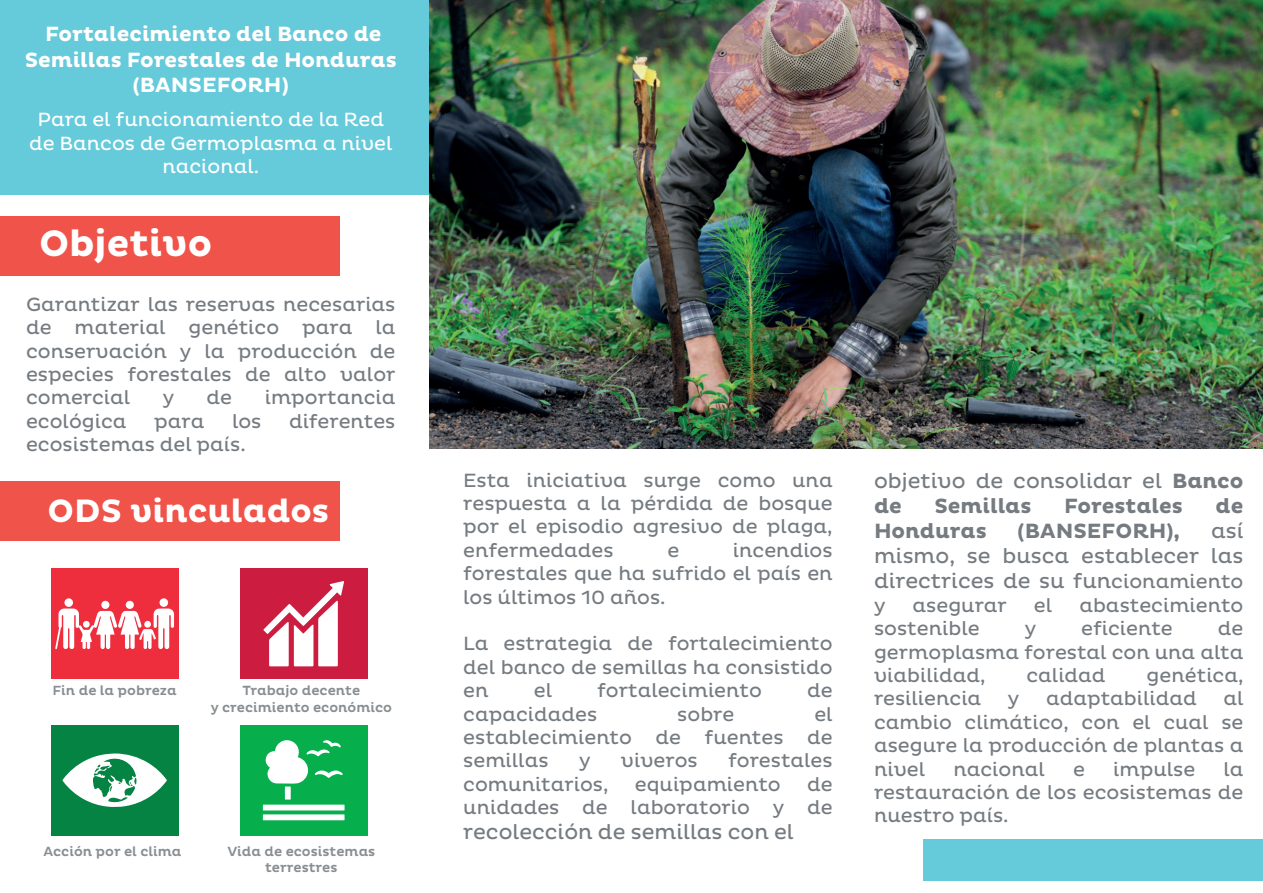
<style>
.page{position:relative;width:1263px;height:893px;background:#fff}
.page>*{position:absolute;margin:0;border:0;box-sizing:border-box;transform-origin:0 0}
.t1{font:700 37.5px "Pluto";color:#fff}
.t2{font:700 33px "Pluto";color:#fff}
.t3{font:21px/25.2px "Pluto";color:#757b80}
.t4{font:700 21px/25.2px "Pluto";color:#fff;text-align:center}
.t5{font:700 21px "Pluto";color:#757b80}
.t6{font:19.5px/23.4px "Pluto";color:#757b80;text-align:justify}
.t7{font:19.5px/23.4px "Pluto";color:#fff;text-align:center}
.t8{font:500 13.5px/16.2px "Pluto";color:#898e92;text-align:center}
.s1{font-weight:700}
.s2{font-size:19.5px}
</style>
<div class="page">
<div style="left:0;top:216px;width:340px;height:59px;background:#f05349"></div>
<div style="left:923px;top:840px;width:340px;height:41px;background:#65cada"></div>
<div style="left:0;top:0;width:429px;height:194px;background:#65cada"></div>
<div style="left:0;top:482px;width:340px;height:59px;background:#f05349"></div>
<div style="left:51px;top:568px;width:127px;height:110px;background:#ee2e3d"></div>
<div style="left:51px;top:725px;width:127px;height:110px;background:#048343"></div>
<div style="left:240px;top:568px;width:127px;height:110px;background:#cc1d40"></div>
<div style="left:240px;top:725px;width:127px;height:110px;background:#07ae4c"></div>
<svg style="left:263px;top:740px;width:82px;height:80px"></svg>
<svg style="left:62px;top:753px;width:105px;height:54px"></svg>
<svg style="left:263px;top:581px;width:81px;height:85px"></svg>
<svg style="left:55px;top:608px;width:119px;height:41px"></svg>
<div style="left:160px;top:598px;width:8px;height:9px;background:#fff;border-radius:50%"></div>
<div style="left:64px;top:598px;width:9px;height:9px;background:#fff;border-radius:50%"></div>
<div style="left:126px;top:601px;width:8px;height:8px;background:#fff;border-radius:50%"></div>
<div style="left:101px;top:601px;width:8px;height:8px;background:#fff;border-radius:50%"></div>
<div style="left:144px;top:621px;width:7px;height:7px;background:#fff;border-radius:50%"></div>
<div style="left:83px;top:621px;width:7px;height:7px;background:#fff;border-radius:50%"></div>
<img style="left:429px;top:0;width:834px;height:448px">
<p class="t4" style="left:25px;top:22px;width:374px">Fortalecimiento del Banco de<br>Semillas Forestales de Honduras (BANSEFORH)</p>
<p class="t7" style="left:29px;top:108px;width:365px">Para el funcionamiento de la Red de Bancos de Germoplasma a nivel nacional.</p>
<h1 class="t1" style="left:39px;top:222px;width:174px">Objetivo</h1>
<p class="t6" style="left:26px;top:293px;width:371px">Garantizar las reservas necesarias de material genético para la conservación y la producción de especies forestales de alto valor comercial</p>
<p class="t6" style="left:163px;top:386px;width:13px">y</p>
<p class="t6" style="left:207px;top:386px;width:27px">de</p>
<p class="t6" style="left:265px;top:386px;width:132px">importancia</p>
<p class="t6" style="left:26px;top:410px;width:102px">ecológica</p>
<p class="t6" style="left:154px;top:410px;width:52px">para</p>
<p class="t6" style="left:232px;top:410px;width:31px">los</p>
<p class="t6" style="left:289px;top:410px;width:108px">diferentes</p>
<p class="t6" style="left:26px;top:433px;width:221px">ecosistemas del país.</p>
<h2 class="t2" style="left:48px;top:492px;width:283px">ODS vinculados</h2>
<p class="t8" style="left:53px;top:683px;width:126px">Fin de la pobreza</p>
<p class="t8" style="left:211px;top:683px;width:183px">Trabajo decente<br>y crecimiento económico</p>
<p class="t8" style="left:44px;top:843px;width:139px">Acción por el clima</p>
<p class="t8" style="left:227px;top:843px;width:149px">Vida de ecosistemas terrestres</p>
<p class="t6" style="left:463px;top:468px;width:371px">Esta iniciativa surge como una respuesta a la pérdida de bosque por el episodio agresivo de plaga, enfermedades</p>
<p class="t6" style="left:463px;top:539px;width:371px;text-indent:270px">incendios forestales que ha sufrido el país en los últimos 10 años.</p>
<p class="t6" style="left:463px;top:632px;width:371px">La estrategia de fortalecimiento del banco de semillas ha consistido en</p>
<p class="t6" style="left:667px;top:539px;width:13px">e</p>
<p class="t6" style="left:534px;top:679px;width:20px">el</p>
<p class="t6" style="left:597px;top:679px;width:166px">fortalecimiento</p>
<p class="t6" style="left:807px;top:679px;width:27px">de</p>
<p class="t6" style="left:463px;top:702px;width:135px">capacidades</p>
<p class="t6" style="left:677px;top:702px;width:59px">sobre</p>
<p class="t6" style="left:463px;top:702px;width:371px;text-indent:351px">el establecimiento de fuentes de semillas</p>
<p class="t6" style="left:579px;top:749px;width:13px">y</p>
<p class="t6" style="left:621px;top:749px;width:78px">viveros</p>
<p class="t6" style="left:728px;top:749px;width:106px">forestales</p>
<p class="t6" style="left:463px;top:773px;width:147px">comunitarios,</p>
<p class="t6" style="left:635px;top:773px;width:148px">equipamiento</p>
<p class="t6" style="left:463px;top:773px;width:371px;text-align:right">de<br>unidades de laboratorio y de</p>
<p class="t3" style="left:463px;top:820px;width:332px">recolección de semillas con el</p>
<p class="t3" style="left:874px;top:468px;width:371px">objetivo de consolidar el <span class="s1">Banco de</span></p>
<p class="t5" style="left:934px;top:494px;width:98px">Semillas</p>
<p class="t5" style="left:1064px;top:494px;width:120px">Forestales</p>
<p class="t5" style="left:1215px;top:494px;width:29px">de</p>
<p class="t5" style="left:874px;top:519px;width:114px">Honduras</p>
<p class="t5" style="left:1018px;top:519px;width:164px">(BANSEFORH),</p>
<p class="t3" style="left:874px;top:519px;width:371px;text-align:justify;text-indent:337px">así mismo, se busca establecer las directrices de su fun<span class="s2">cionamiento</span></p>
<p class="t6" style="left:874px;top:594px;width:13px">y</p>
<p class="t6" style="left:912px;top:594px;width:96px">asegurar</p>
<p class="t6" style="left:1034px;top:594px;width:20px">el</p>
<p class="t6" style="left:1079px;top:594px;width:166px">abastecimiento</p>
<p class="t6" style="left:874px;top:617px;width:107px">sostenible</p>
<p class="t6" style="left:1025px;top:617px;width:13px">y</p>
<p class="t6" style="left:1081px;top:617px;width:93px">eficiente</p>
<p class="t6" style="left:874px;top:617px;width:371px;text-indent:344px">de germoplasma forestal con una alta viabilidad,</p>
<p class="t6" style="left:1026px;top:664px;width:81px">calidad</p>
<p class="t6" style="left:1147px;top:664px;width:98px">genética,</p>
<p class="t6" style="left:874px;top:687px;width:109px">resiliencia</p>
<p class="t6" style="left:1008px;top:687px;width:13px">y</p>
<p class="t6" style="left:1046px;top:687px;width:152px">adaptabilidad</p>
<p class="t6" style="left:874px;top:687px;width:371px;text-indent:349px">al cambio climático, con el cual se asegure la producción de plantas a nivel</p>
<p class="t6" style="left:953px;top:758px;width:93px">nacional</p>
<p class="t6" style="left:1073px;top:758px;width:13px">e</p>
<p class="t6" style="left:1113px;top:758px;width:84px">impulse</p>
<p class="t6" style="left:874px;top:758px;width:371px;text-indent:349px">la restauración de los ecosistemas de nuestro país.</p>
</div>
